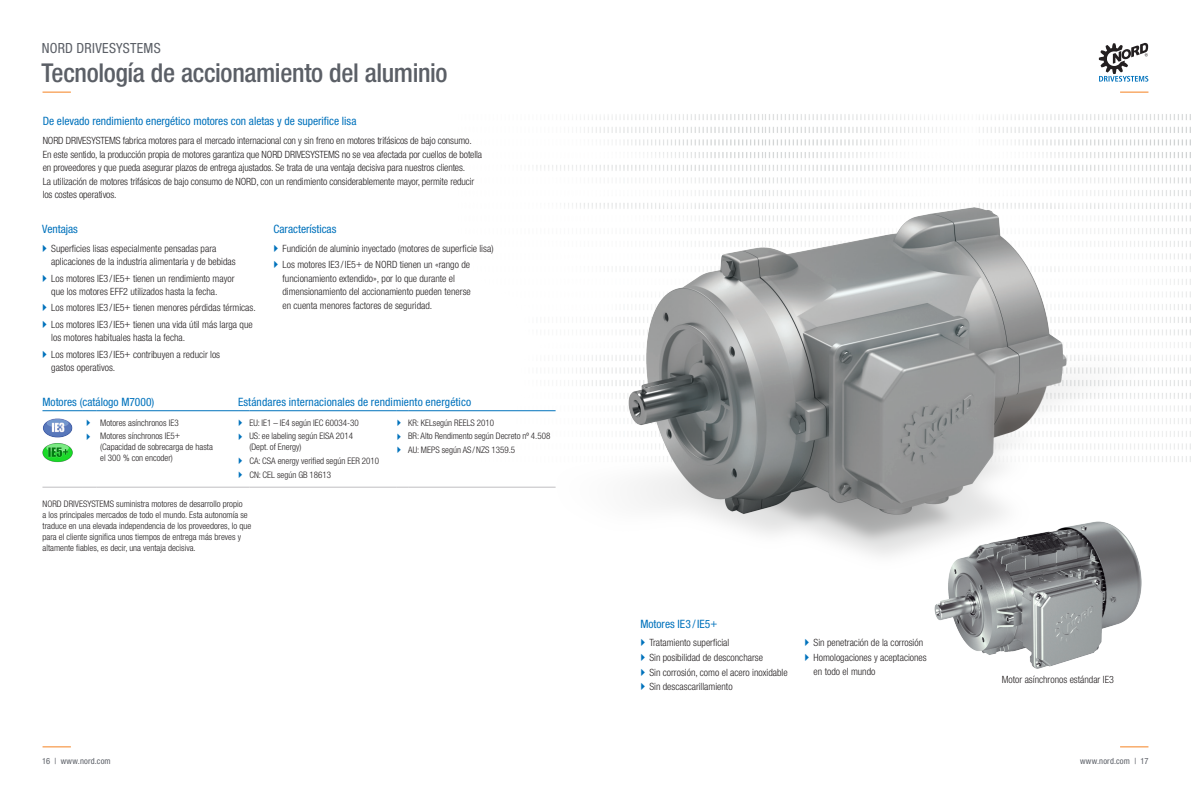
<style>
.page{position:relative;width:1191px;height:792px;background:#fff}
.page>*{position:absolute;margin:0;border:0;box-sizing:border-box;transform-origin:0 0}
.t1{font:500 condensed 26px "Helvetica Neue LT Std";letter-spacing:-.015em;color:#5b5f66}
.t2{font:condensed 14px "Helvetica Neue LT Std";letter-spacing:.02em;color:#5b5f66}
.Aufzählung{font:condensed 11.5px "Helvetica Neue LT Std";color:#0072bc}
.Fließtext{font:condensed 11.5px "Helvetica Neue LT Std";color:#0072bc}
.Fließtext_Normal{font:condensed 11.5px "Helvetica Neue LT Std";color:#0072bc}
.Fließtext_Normal-2{font:300 condensed 10px/13.5px "Helvetica Neue LT Std";color:#231f20}
.Fließtext-2{font:300 condensed 10px "Helvetica Neue LT Std";color:#231f20}
.Fliesstext_Abst_N_3{font:300 condensed 10px "Helvetica Neue LT Std";color:#231f20}
.Copy{font:300 condensed 9px/11px "Helvetica Neue LT Std";color:#231f20}
.Aufzählung-2{font:300 condensed 9px "Helvetica Neue LT Std";color:#231f20}
.t3{font:condensed 8.5px "Helvetica Neue LT Std";letter-spacing:.02em;color:#5b5f66}
</style>
<div class="page">
<svg style="left:43px;top:746px;width:28px;height:1px"></svg>
<svg style="left:1120px;top:746px;width:28px;height:1px"></svg>
<svg style="left:43px;top:92px;width:28px;height:1px"></svg>
<svg style="left:1120px;top:92px;width:28px;height:1px"></svg>
<svg style="left:1098px;top:43px;width:50px;height:39px"></svg>
<hr style="left:42px;top:411px;width:40px;height:1px;background:#0072bc">
<svg style="left:82px;top:411px;width:14px;height:1px"></svg>
<hr style="left:96px;top:411px;width:142px;height:1px;background:#0072bc">
<hr style="left:249px;top:411px;width:148px;height:1px;background:#0072bc">
<hr style="left:408px;top:411px;width:147px;height:1px;background:#0072bc">
<svg style="left:82px;top:487px;width:14px;height:1px"></svg>
<hr style="left:96px;top:487px;width:142px;height:1px;background:#bfbec1">
<hr style="left:42px;top:487px;width:40px;height:1px;background:#bfbec1">
<hr style="left:249px;top:487px;width:148px;height:1px;background:#bfbec1">
<hr style="left:408px;top:487px;width:147px;height:1px;background:#bfbec1">
<img style="left:42px;top:418px;width:31px;height:45px">
<img style="left:458px;top:114px;width:733px;height:298px">
<img style="left:1029px;top:656px;width:54px;height:13px">
<img style="left:539px;top:188px;width:652px;height:468px">
<svg style="left:641px;top:639px;width:4px;height:7px"></svg>
<svg style="left:641px;top:653px;width:4px;height:3px"></svg>
<svg style="left:805px;top:639px;width:4px;height:7px"></svg>
<h2 class="t2" style="left:42px;top:40px;width:120px">NORD DRIVESYSTEMS</h2>
<h1 class="t1" style="left:41px;top:57px;width:407px">Tecnología de accionamiento del aluminio</h1>
<p class="Aufzählung" style="left:43px;top:114px;width:315px">De elevado rendimiento energético motores con aletas y de superifice lisa</p>
<p class="Fließtext_Normal-2" style="left:43px;top:134px;width:430px">NORD DRIVESYSTEMS fabrica motores para el mercado internacional con y sin freno en motores trifásicos de bajo consumo.</p>
<p class="Fließtext_Normal-2" style="left:43px;top:147px;width:441px">En este sentido, la producción propia de motores garantiza que NORD DRIVESYSTEMS no se vea afectada por cuellos de botella en proveedores y que pueda asegurar plazos de entrega ajustados. Se trata de una ventaja decisiva para nuestros clientes.</p>
<p class="Fließtext_Normal-2" style="left:43px;top:174px;width:433px">La utilización de motores trifásicos de bajo consumo de NORD, con un rendimiento considerablemente mayor, permite reducir</p>
<p class="Fließtext_Normal-2" style="left:43px;top:188px;width:75px">los costes operativos.</p>
<p class="Fließtext_Normal" style="left:42px;top:222px;width:37px">Ventajas</p>
<p class="Fließtext_Normal-2" style="left:51px;top:241px;width:167px">Superficies lisas especialmente pensadas para</p>
<p class="Fließtext_Normal-2" style="left:51px;top:255px;width:186px">aplicaciones de la industria alimentaria y de bebidas</p>
<p class="Fließtext_Normal-2" style="left:51px;top:271px;width:185px">Los motores IE3 /IE5+ tienen un rendimiento mayor</p>
<p class="Fließtext_Normal-2" style="left:51px;top:285px;width:168px">que los motores EFF2 utilizados hasta la fecha.</p>
<p class="Fließtext_Normal-2" style="left:51px;top:301px;width:206px">Los motores IE3 /IE5+ tienen menores pérdidas térmicas.</p>
<p class="Fließtext_Normal-2" style="left:51px;top:317px;width:203px">Los motores IE3 /IE5+ tienen una vida útil más larga que los motores habituales hasta la fecha.</p>
<p class="Fließtext_Normal-2" style="left:51px;top:347px;width:170px">Los motores IE3 /IE5+ contribuyen a reducir los</p>
<p class="Fließtext_Normal-2" style="left:51px;top:361px;width:66px">gastos operativos.</p>
<p class="Fließtext" style="left:273px;top:222px;width:64px">Características</p>
<p class="Fließtext-2" style="left:282px;top:242px;width:213px">Fundición de aluminio inyectado (motores de superficie lisa)</p>
<p class="Fließtext-2" style="left:282px;top:259px;width:189px">Los motores IE3 /IE5+ de NORD tienen un «rango de</p>
<p class="Fließtext-2" style="left:282px;top:272px;width:174px">funcionamiento extendido», por lo que durante el</p>
<p class="Fließtext-2" style="left:282px;top:286px;width:190px">dimensionamiento del accionamiento pueden tenerse</p>
<p class="Fließtext-2" style="left:282px;top:299px;width:151px">en cuenta menores factores de seguridad.</p>
<p class="Aufzählung" style="left:42px;top:396px;width:113px">Motores (catálogo M7000)</p>
<p class="Aufzählung" style="left:238px;top:396px;width:235px">Estándares internacionales de rendimiento energético</p>
<p class="Copy" style="left:100px;top:417px;width:80px">Motores asínchronos IE3</p>
<p class="Copy" style="left:100px;top:431px;width:82px">Motores sínchronos IE5+</p>
<p class="Copy" style="left:100px;top:442px;width:114px">(Capacidad de sobrecarga de hasta</p>
<p class="Copy" style="left:100px;top:453px;width:74px">el 300 % con encoder)</p>
<p class="Copy" style="left:249px;top:417px;width:111px">EU: IE1 – IE4 según IEC 60034-30</p>
<p class="Copy" style="left:249px;top:431px;width:105px">US: ee labeling según EISA 2014</p>
<p class="Copy" style="left:249px;top:442px;width:54px">(Dept. of Energy)</p>
<p class="Copy" style="left:249px;top:456px;width:131px">CA: CSA energy verified según EER 2010</p>
<p class="Aufzählung-2" style="left:249px;top:470px;width:83px">CN: CEL según GB 18613</p>
<p class="Copy" style="left:408px;top:417px;width:87px">KR: KELsegún REELS 2010</p>
<p class="Copy" style="left:408px;top:431px;width:144px">BR: Alto Rendimento según Decreto nº 4.508</p>
<p class="Aufzählung-2" style="left:408px;top:445px;width:109px">AU: MEPS según AS /NZS 1359.5</p>
<p class="Copy" style="left:43px;top:498px;width:210px">NORD DRIVESYSTEMS suministra motores de desarrollo propio<br>a los principales mercados de todo el mundo. Esta autonomía se traduce en una elevada independencia de los proveedores, lo que para el cliente significa unos tiempos de entrega más breves y altamente fiables, es decir, una ventaja decisiva.</p>
<p class="Fließtext" style="left:640px;top:617px;width:78px">Motores IE3 /IE5+</p>
<p class="Fließtext_Normal-2" style="left:649px;top:636px;width:81px">Tratamiento superficial</p>
<p class="Fließtext_Normal-2" style="left:649px;top:650px;width:115px">Sin posibilidad de desconcharse</p>
<p class="Fließtext_Normal-2" style="left:649px;top:665px;width:140px">Sin corrosión, como el acero inoxidable</p>
<p class="Fließtext_Normal-2" style="left:649px;top:680px;width:85px">Sin descascarillamiento</p>
<p class="Fließtext_Normal-2" style="left:813px;top:636px;width:111px">Sin penetración de la corrosión</p>
<p class="Fließtext_Normal-2" style="left:813px;top:651px;width:115px">Homologaciones y aceptaciones</p>
<p class="Fließtext_Normal-2" style="left:813px;top:664px;width:63px">en todo el mundo</p>
<p class="Fliesstext_Abst_N_3" style="left:1001px;top:674px;width:114px">Motor asínchronos estándar IE3</p>
<p class="t3" style="left:42px;top:756px;width:70px">16 | www.nord.com</p>
<p class="t3" style="left:1080px;top:756px;width:70px">www.nord.com | 17</p>
</div>
